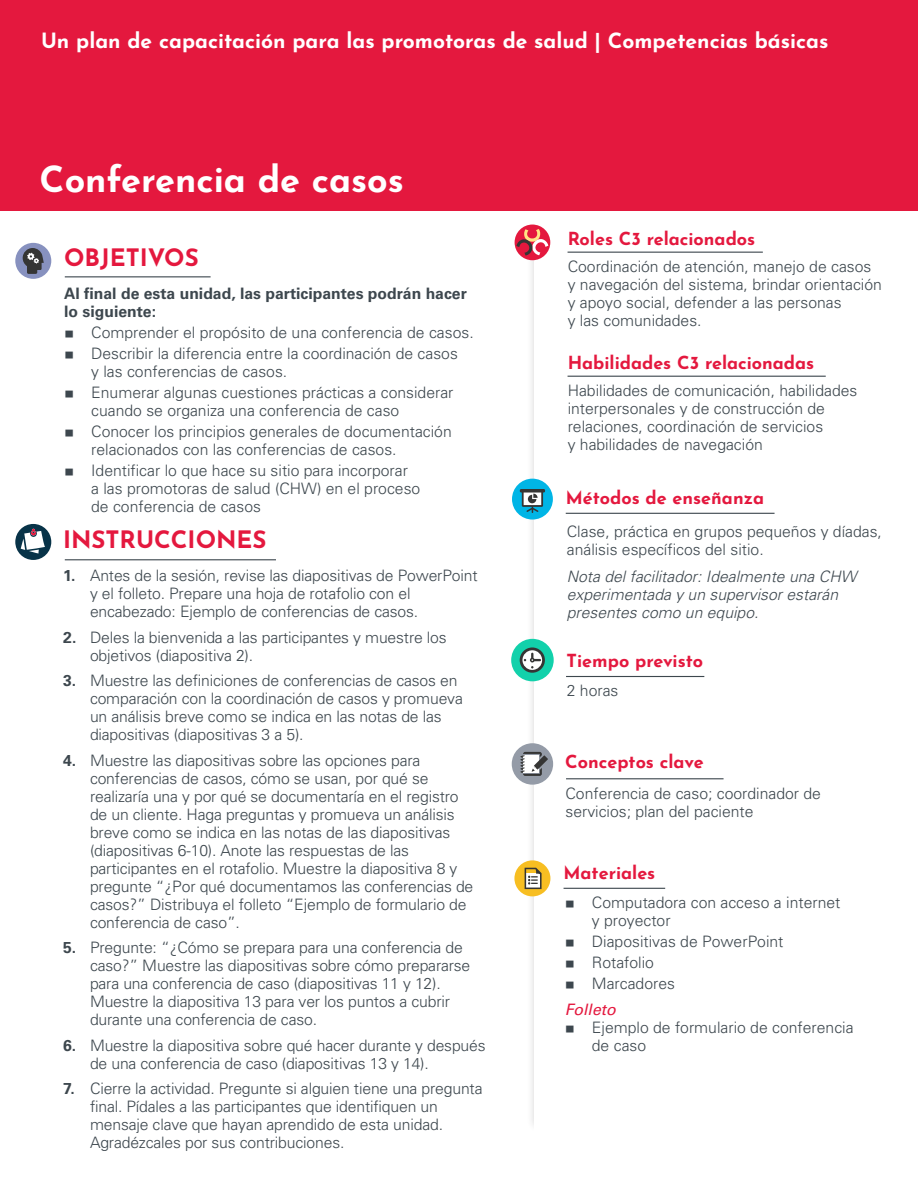
<style>
.page{position:relative;width:918px;height:1188px;background:#fff}
.page>*{position:absolute;margin:0;border:0;box-sizing:border-box;transform-origin:0 0}
.t1{font:700 36px "Josefin Sans";color:#fff}
.t2{font:700 24px "Josefin Sans";color:#e4183e}
.t3{font:700 21px "Josefin Sans";color:#fff}
.t4{font:700 18px "Josefin Sans";color:#e4183e}
.LP_Text{font:300 15.75px/18px "Univers LT Std";letter-spacing:-.01em;color:#3d474e}
.LP_Text-2{font:italic 300 15.75px/18px "Univers LT Std";color:#3d474e}
.t5{font:700 15.75px/18px "Univers LT Std";color:#3d474e}
.t6{font:italic 15.75px "Univers LT Std";color:#e4183e}
.s1{font-family:"Montserrat";font-weight:400}
.s2{font-weight:700}
</style>
<div class="page">
<div style="left:0;top:0;width:918px;height:210px;background:#e4183e"></div>
<hr style="left:65px;top:559px;width:211px;height:1px;background:#3d474e">
<hr style="left:65px;top:276px;width:146px;height:1px;background:#3d474e">
<div style="left:512px;top:479px;width:41px;height:41px;background:#00b5e6;border-radius:50%"></div>
<svg style="left:520px;top:489px;width:25px;height:24px"></svg>
<hr style="left:566px;top:513px;width:209px;height:1px;background:#3d474e">
<div style="left:15px;top:524px;width:36px;height:36px;background:#083348;border-radius:50%"></div>
<svg style="left:21px;top:529px;width:24px;height:25px"></svg>
<div style="left:15px;top:243px;width:36px;height:36px;background:#8791bf;border-radius:50%"></div>
<svg style="left:23px;top:248px;width:21px;height:26px"></svg>
<div style="left:515px;top:225px;width:35px;height:35px;background:#e4183e;border-radius:50%"></div>
<svg style="left:516px;top:229px;width:32px;height:27px"></svg>
<hr style="left:568px;top:252px;width:195px;height:1px;background:#3d474e">
<hr style="left:568px;top:376px;width:258px;height:1px;background:#3d474e">
<hr style="left:566px;top:676px;width:138px;height:1px;background:#3d474e">
<div style="left:511px;top:639px;width:43px;height:42px;background:#12d1ab;border-radius:50%"></div>
<svg style="left:520px;top:647px;width:25px;height:26px"></svg>
<hr style="left:566px;top:778px;width:158px;height:1px;background:#3d474e">
<div style="left:512px;top:743px;width:41px;height:42px;background:#949ba7;border-radius:50%"></div>
<svg style="left:520px;top:752px;width:28px;height:24px"></svg>
<hr style="left:564px;top:888px;width:101px;height:1px;background:#3d474e">
<div style="left:514px;top:860px;width:36px;height:36px;background:#f7be22;border-radius:50%"></div>
<svg style="left:525px;top:868px;width:17px;height:21px"></svg>
<p class="t3" style="left:41px;top:22px;width:789px">Un plan de capacitación para las promotoras de salud | Competencias básicas</p>
<p class="t1" style="left:40px;top:147px;width:366px">Conferencia de casos</p>
<p class="t2" style="left:64px;top:237px;width:136px">OBJETIVOS</p>
<p class="t5" style="left:64px;top:285px;width:404px">Al final de esta unidad, las participantes podrán hacer lo siguiente:</p>
<p class="LP_Text" style="left:64px;top:324px;width:411px"><span class="s1">◊</span> Comprender el propósito de una conferencia de casos.</p>
<p class="LP_Text" style="left:91px;top:345px;width:368px;text-indent:-27px"><span class="s1">◊</span> Describir la diferencia entre la coordinación de casos y las conferencias de casos.</p>
<p class="LP_Text" style="left:91px;top:384px;width:364px;text-indent:-27px"><span class="s1">◊</span> Enumerar algunas cuestiones prácticas a considerar cuando se organiza una conferencia de caso</p>
<p class="LP_Text" style="left:91px;top:423px;width:362px;text-indent:-27px"><span class="s1">◊</span> Conocer los principios generales de documentación relacionados con las conferencias de casos.</p>
<p class="LP_Text" style="left:91px;top:462px;width:331px;text-indent:-27px"><span class="s1">◊</span> Identificar lo que hace su sitio para incorporar<br>a las promotoras de salud (CHW) en el proceso de conferencia de casos</p>
<p class="t2" style="left:63px;top:518px;width:205px">INSTRUCCIONES</p>
<p class="LP_Text" style="left:90px;top:567px;width:389px;text-indent:-27px"><span class="s2">1.</span> Antes de la sesión, revise las diapositivas de PowerPoint y el folleto. Prepare una hoja de rotafolio con el encabezado: Ejemplo de conferencias de casos.</p>
<p class="LP_Text" style="left:90px;top:628px;width:358px;text-indent:-27px"><span class="s2">2.</span> Deles la bienvenida a las participantes y muestre los objetivos (diapositiva 2).</p>
<p class="LP_Text" style="left:90px;top:672px;width:374px;text-indent:-27px"><span class="s2">3.</span> Muestre las definiciones de conferencias de casos en comparación con la coordinación de casos y promueva un análisis breve como se indica en las notas de las diapositivas (diapositivas 3 a 5).</p>
<p class="LP_Text" style="left:90px;top:751px;width:385px;text-indent:-27px"><span class="s2">4.</span> Muestre las diapositivas sobre las opciones para conferencias de casos, cómo se usan, por qué se realizaría una y por qué se documentaría en el registro de un cliente. Haga preguntas y promueva un análisis breve como se indica en las notas de las diapositivas (diapositivas 6-10). Anote las respuestas de las participantes en el rotafolio. Muestre la diapositiva 8 y pregunte “¿Por qué documentamos las conferencias de casos?” Distribuya el folleto “Ejemplo de formulario de conferencia de caso”.</p>
<p class="LP_Text" style="left:90px;top:939px;width:382px;text-indent:-27px"><span class="s2">5.</span> Pregunte: “¿Cómo se prepara para una conferencia de caso?” Muestre las diapositivas sobre cómo prepararse para una conferencia de caso (diapositivas 11 y 12).<br>Muestre la diapositiva 13 para ver los puntos a cubrir durante una conferencia de caso.</p>
<p class="LP_Text" style="left:90px;top:1036px;width:397px;text-indent:-27px"><span class="s2">6.</span> Muestre la diapositiva sobre qué hacer durante y después de una conferencia de caso (diapositivas 13 y 14).</p>
<p class="LP_Text" style="left:90px;top:1080px;width:394px;text-indent:-27px"><span class="s2">7.</span> Cierre la actividad. Pregunte si alguien tiene una pregunta final. Pídales a las participantes que identifiquen un mensaje clave que hayan aprendido de esta unidad.<br>Agradézcales por sus contribuciones.</p>
<p class="t4" style="left:568px;top:223px;width:189px">Roles C3 relacionados</p>
<p class="LP_Text" style="left:568px;top:258px;width:316px">Coordinación de atención, manejo de casos y navegación del sistema, brindar orientación y apoyo social, defender a las personas<br>y las comunidades.</p>
<p class="t4" style="left:568px;top:347px;width:248px">Habilidades C3 relacionadas</p>
<p class="LP_Text" style="left:568px;top:382px;width:291px">Habilidades de comunicación, habilidades interpersonales y de construcción de relaciones, coordinación de servicios<br>y habilidades de navegación</p>
<p class="t4" style="left:566px;top:481px;width:200px">Métodos de enseñanza</p>
<p class="LP_Text" style="left:567px;top:522px;width:317px">Clase, práctica en grupos pequeños y díadas, análisis específicos del sitio.</p>
<p class="LP_Text-2" style="left:567px;top:567px;width:291px">Nota del facilitador: Idealmente una CHW experimentada y un supervisor estarán presentes como un equipo.</p>
<p class="t4" style="left:567px;top:645px;width:138px">Tiempo previsto</p>
<p class="LP_Text" style="left:567px;top:682px;width:53px">2 horas</p>
<p class="t4" style="left:565px;top:745px;width:140px">Conceptos clave</p>
<p class="LP_Text" style="left:565px;top:784px;width:257px">Conferencia de caso; coordinador de servicios; plan del paciente</p>
<p class="t4" style="left:564px;top:856px;width:93px">Materiales</p>
<p class="LP_Text" style="left:592px;top:894px;width:250px;text-indent:-27px"><span class="s1">◊</span> Computadora con acceso a internet y proyector</p>
<p class="LP_Text" style="left:565px;top:933px;width:220px"><span class="s1">◊</span> Diapositivas de PowerPoint</p>
<p class="LP_Text" style="left:565px;top:954px;width:91px"><span class="s1">◊</span> Rotafolio</p>
<p class="LP_Text" style="left:565px;top:975px;width:112px"><span class="s1">◊</span> Marcadores</p>
<p class="t6" style="left:565px;top:1000px;width:52px">Folleto</p>
<p class="LP_Text" style="left:592px;top:1018px;width:263px;text-indent:-27px"><span class="s1">◊</span> Ejemplo de formulario de conferencia de caso</p>
</div>
